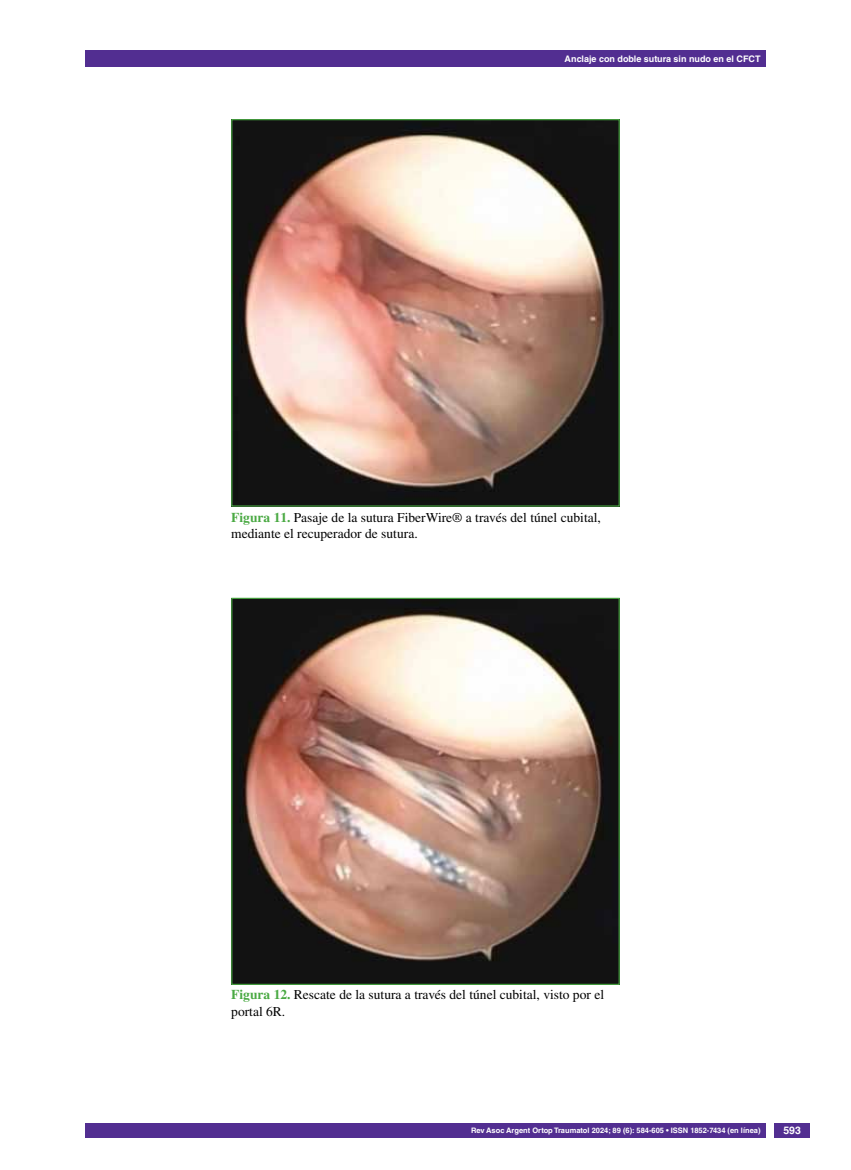
<style>
.page{position:relative;width:851px;height:1170px;background:#fff}
.page>*{position:absolute;margin:0;border:0;box-sizing:border-box;transform-origin:0 0}
.t1{font:13.5px/16.2px "Times LT Std";color:#000}
.t2{font:700 10.5px "Helvetica LT Std";color:#fff}
.t3{font:700 9px "Helvetica LT Std";color:#fff}
.t4{font:700 7.5px "Helvetica LT Std";color:#fff}
.s1{font-weight:700;color:#49a942}
</style>
<div class="page">
<div style="left:85px;top:50px;width:680px;height:17px;background:#522e91"></div>
<div style="left:85px;top:1123px;width:680px;height:14px;background:#522e91"></div>
<div style="left:774px;top:1123px;width:35px;height:14px;background:#522e91"></div>
<img style="left:233px;top:121px;width:384px;height:383px">
<div style="left:231px;top:119px;width:388px;height:387px;border:1px solid #49a942"></div>
<img style="left:233px;top:599px;width:384px;height:383px">
<div style="left:231px;top:597px;width:388px;height:387px;border:1px solid #49a942"></div>
<p class="t3" style="left:564px;top:53px;width:197px">Anclaje con doble sutura sin nudo en el CFCT</p>
<p class="t1" style="left:231px;top:509px;width:371px"><span class="s1">Figura 11.</span> Pasaje de la sutura FiberWire® a través del túnel cubital, mediante el recuperador de sutura.</p>
<p class="t1" style="left:231px;top:986px;width:374px"><span class="s1">Figura 12.</span> Rescate de la sutura a través del túnel cubital, visto por el portal 6R.</p>
<p class="t4" style="left:471px;top:1125px;width:291px">Rev Asoc Argent Ortop Traumatol 2024; 89 (6): 584-605 • ISSN 1852-7434 (en línea)</p>
<p class="t2" style="left:783px;top:1124px;width:19px">593</p>
</div>
